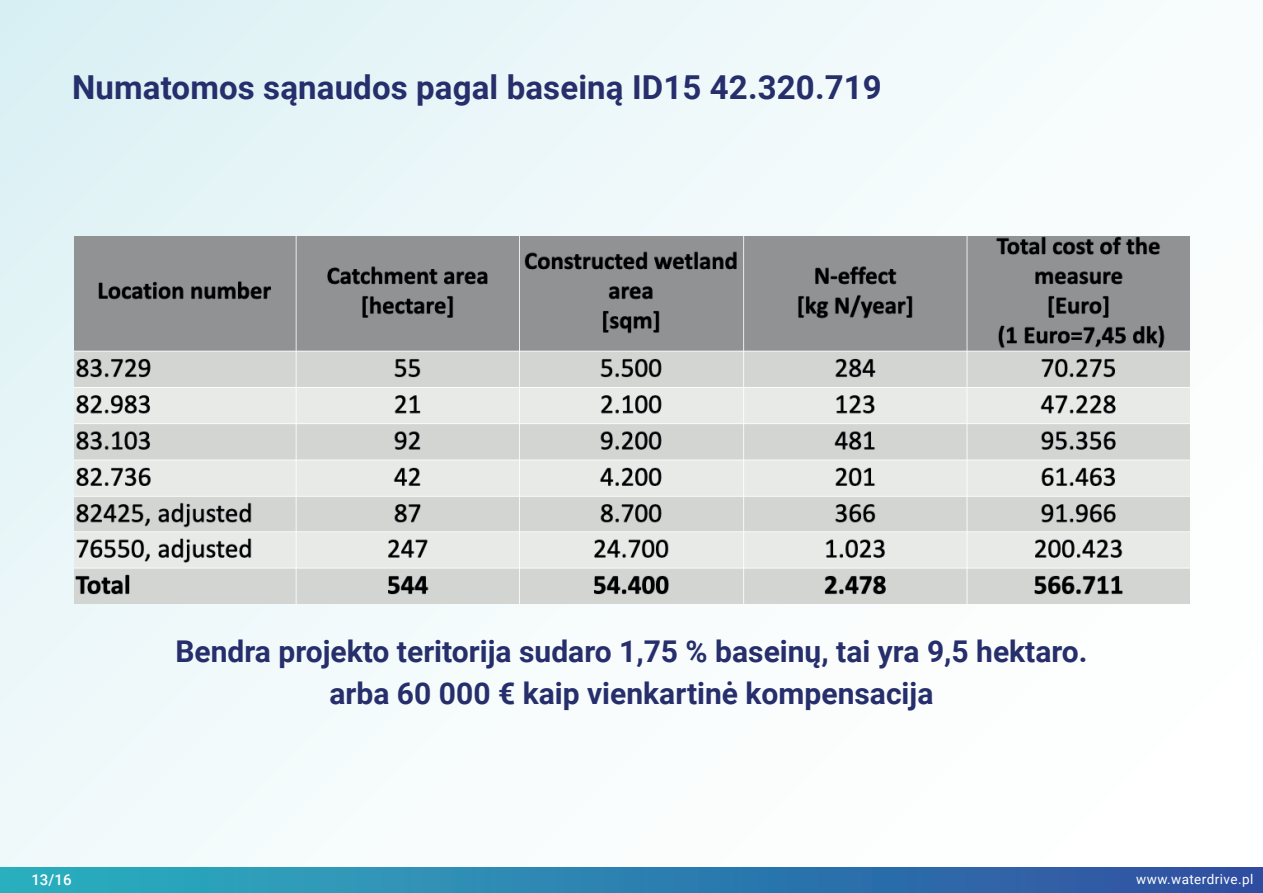
<style>
.page{position:relative;width:1263px;height:893px;background:#fff}
.page>*{position:absolute;margin:0;border:0;box-sizing:border-box;transform-origin:0 0}
.t1{font:700 33px "Roboto";letter-spacing:.005em;color:#262f6b}
.t2{font:700 30px/42px "Roboto";color:#262f6b;text-align:center}
.t3{font:500 15px "Roboto";color:#fff}
.t4{font:13.5px "Roboto";letter-spacing:.03em;color:#fff}
</style>
<div class="page">
<div style="left:0;top:0;width:1263px;height:892px;background:linear-gradient(to right,#e7f5f8,#fefffe)"></div>
<div style="left:0;top:867px;width:1263px;height:25px;background:linear-gradient(to right,#2bb2c0,#2f4ea1)"></div>
<img style="left:74px;top:236px;width:1116px;height:368px">
<p class="t1" style="left:72px;top:64px;width:811px">Numatomos sąnaudos pagal baseiną ID15 42.320.719</p>
<p class="t2" style="left:175px;top:629px;width:914px">Bendra projekto teritorija sudaro 1,75 % baseinų, tai yra 9,5 hektaro. arba 60 000 € kaip vienkartinė kompensacija</p>
<p class="t3" style="left:31px;top:869px;width:42px">13/16</p>
<p class="t4" style="left:1136px;top:870px;width:119px">www.waterdrive.pl</p>
</div>
